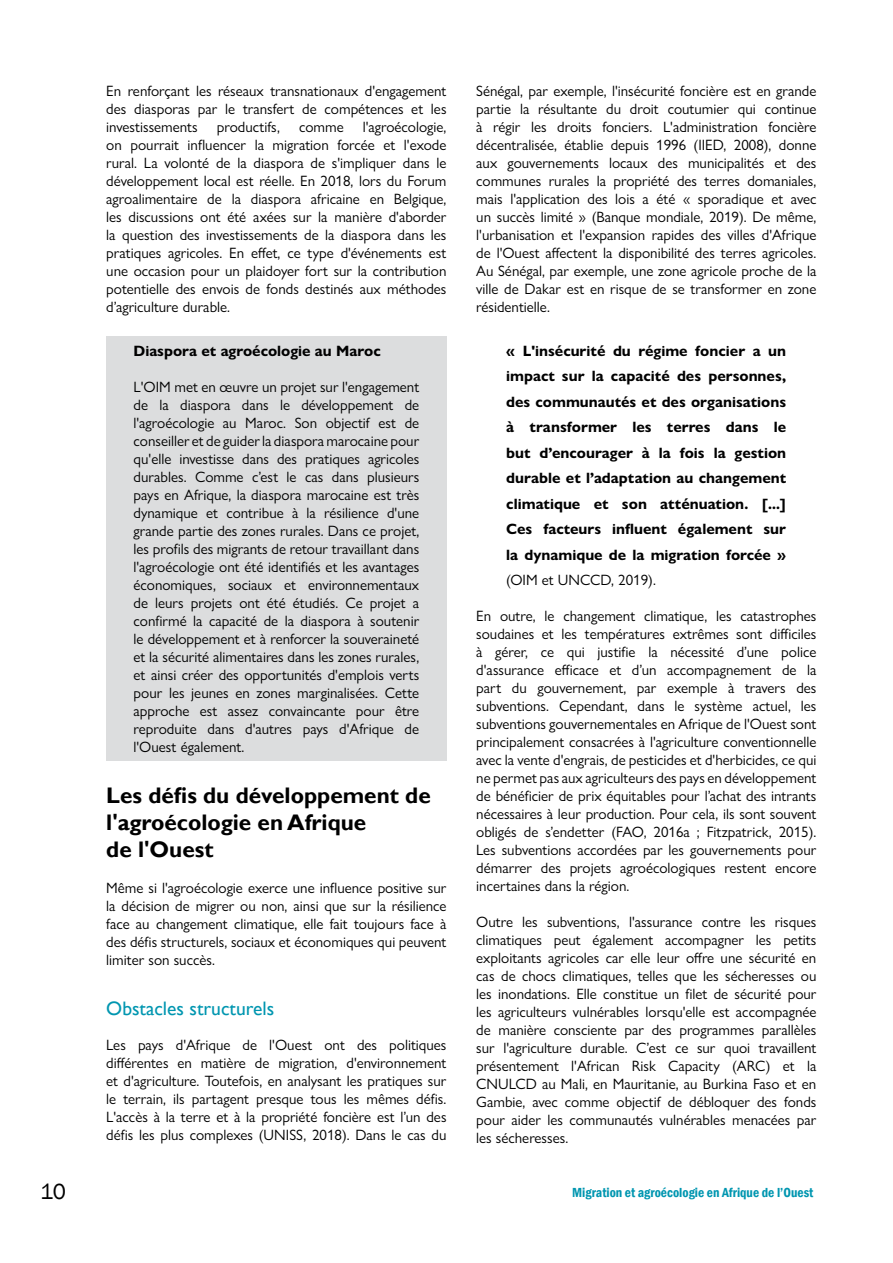
<style>
.page{position:relative;width:893px;height:1263px;background:#fff}
.page>*{position:absolute;margin:0;border:0;box-sizing:border-box;transform-origin:0 0}
.t1{font:700 22.5px/27px "Gill Sans";color:#000}
.t2{font:22.5px "Franklin Gothic";color:#000}
.t3{font:19.5px "Gill Sans";color:#0096b0}
.t4{font:15px/18px "Gill Sans Nova";color:#000;text-align:justify}
.t5{font:700 15px/25.5px "Gill Sans Nova";color:#000;text-align:justify}
.t6{font:600 condensed 13.5px "Franklin Gothic";color:#0096b0}
</style>
<div class="page">
<div style="left:106px;top:336px;width:340px;height:424px;background:#dcddde"></div>
<p class="t4" style="left:106px;top:82px;width:342px">En renforçant les réseaux transnationaux d'engagement des diasporas par le transfert de compétences et les investissements</p>
<p class="t4" style="left:217px;top:118px;width:65px">productifs,</p>
<p class="t4" style="left:299px;top:118px;width:46px">comme</p>
<p class="t4" style="left:106px;top:118px;width:342px;text-indent:256px">l'agroécologie, on pourrait influencer la migration forcée et l'exode rural. La volonté de la diaspora de s'impliquer dans le développement local est réelle. En 2018, lors du Forum agroalimentaire de la diaspora africaine en Belgique, les discussions ont été axées sur la manière d'aborder la question des investissements de la diaspora dans les pratiques agricoles. En effet, ce type d'événements est une occasion pour un plaidoyer fort sur la contribution potentielle des envois de fonds destinés aux méthodes d’agriculture durable.</p>
<p class="t5" style="left:134px;top:338px;width:249px">Diaspora et agroécologie au Maroc</p>
<p class="t4" style="left:134px;top:377px;width:287px">L'OIM met en œuvre un projet sur l'engagement de la diaspora dans le développement de l'agroécologie au Maroc. Son objectif est de conseiller et de guider la diaspora marocaine pour qu'elle investisse dans des pratiques agricoles durables. Comme c’est le cas dans plusieurs pays en Afrique, la diaspora marocaine est très dynamique et contribue à la résilience d'une grande partie des zones rurales. Dans ce projet, les profils des migrants de retour travaillant dans l'agroécologie ont été identifiés et les avantages économiques, sociaux et environnementaux de leurs projets ont été étudiés. Ce projet a confirmé la capacité de la diaspora à soutenir le développement et à renforcer la souveraineté et la sécurité alimentaires dans les zones rurales, et ainsi créer des opportunités d'emplois verts pour les jeunes en zones marginalisées. Cette approche est assez convaincante pour être reproduite dans d'autres pays d'Afrique de l'Ouest également.</p>
<h1 class="t1" style="left:106px;top:782px;width:326px">Les défis du développement de l'agroécologie en Afrique<br>de l'Ouest</h1>
<p class="t4" style="left:106px;top:878px;width:342px">Même si l'agroécologie exerce une influence positive sur la décision de migrer ou non, ainsi que sur la résilience face au changement climatique, elle fait toujours face à des défis structurels, sociaux et économiques qui peuvent limiter son succès.</p>
<h2 class="t3" style="left:106px;top:997px;width:169px">Obstacles structurels</h2>
<p class="t4" style="left:106px;top:1035px;width:342px">Les pays d'Afrique de l'Ouest ont des politiques différentes en matière de migration, d'environnement et d'agriculture. Toutefois, en analysant les pratiques sur le terrain, ils partagent presque tous les mêmes défis.<br>L'accès à la terre et à la propriété foncière est l’un des défis les plus complexes (UNISS, 2018). Dans le cas du</p>
<p class="t4" style="left:476px;top:82px;width:342px">Sénégal, par exemple, l'insécurité foncière est en grande partie la résultante du droit coutumier qui continue à régir les droits fonciers. L'administration foncière décentralisée, établie depuis 1996 (IIED, 2008), donne aux gouvernements locaux des municipalités et des communes rurales la propriété des terres domaniales, mais l'application des lois a été « sporadique et avec un succès limité » (Banque mondiale, 2019). De même, l'urbanisation et l'expansion rapides des villes d'Afrique de l'Ouest affectent la disponibilité des terres agricoles.<br>Au Sénégal, par exemple, une zone agricole proche de la ville de Dakar est en risque de se transformer en zone résidentielle.</p>
<p class="t5" style="left:506px;top:338px;width:281px">« L'insécurité du régime foncier a un impact sur la capacité des personnes, des communautés et des organisations à transformer les terres dans le but d’encourager à la fois la gestion durable et l’adaptation au changement climatique et son atténuation. [...] Ces facteurs influent également sur la dynamique de la migration forcée »</p>
<p class="t4" style="left:506px;top:571px;width:151px">(OIM et UNCCD, 2019).</p>
<p class="t4" style="left:476px;top:607px;width:342px">En outre, le changement climatique, les catastrophes soudaines et les températures extrêmes sont difficiles à gérer, ce qui justifie la nécessité d’une police d'assurance efficace et d’un accompagnement de la part du gouvernement, par exemple à travers des subventions. Cependant, dans le système actuel, les subventions gouvernementales en Afrique de l'Ouest sont principalement consacrées à l'agriculture conventionnelle avec la vente d'engrais, de pesticides et d'herbicides, ce qui ne permet pas aux agriculteurs des pays en développement de bénéficier de prix équitables pour l’achat des intrants nécessaires à leur production. Pour cela, ils sont souvent obligés de s’endetter (FAO, 2016a ; Fitzpatrick, 2015).<br>Les subventions accordées par les gouvernements pour démarrer des projets agroécologiques restent encore incertaines dans la région.</p>
<p class="t4" style="left:476px;top:913px;width:342px">Outre les subventions, l'assurance contre les risques climatiques peut également accompagner les petits exploitants agricoles car elle leur offre une sécurité en cas de chocs climatiques, telles que les sécheresses ou les inondations. Elle constitue un filet de sécurité pour les agriculteurs vulnérables lorsqu'elle est accompagnée de manière consciente par des programmes parallèles sur l'agriculture durable. C’est ce sur quoi travaillent présentement l'African Risk Capacity (ARC) et la CNULCD au Mali, en Mauritanie, au Burkina Faso et en Gambie, avec comme objectif de débloquer des fonds pour aider les communautés vulnérables menacées par les sécheresses.</p>
<h1 class="t2" style="left:40px;top:1177px;width:27px">10</h1>
<p class="t6" style="left:572px;top:1184px;width:243px">Migration et agroécologie en Afrique de l’Ouest</p>
</div>
